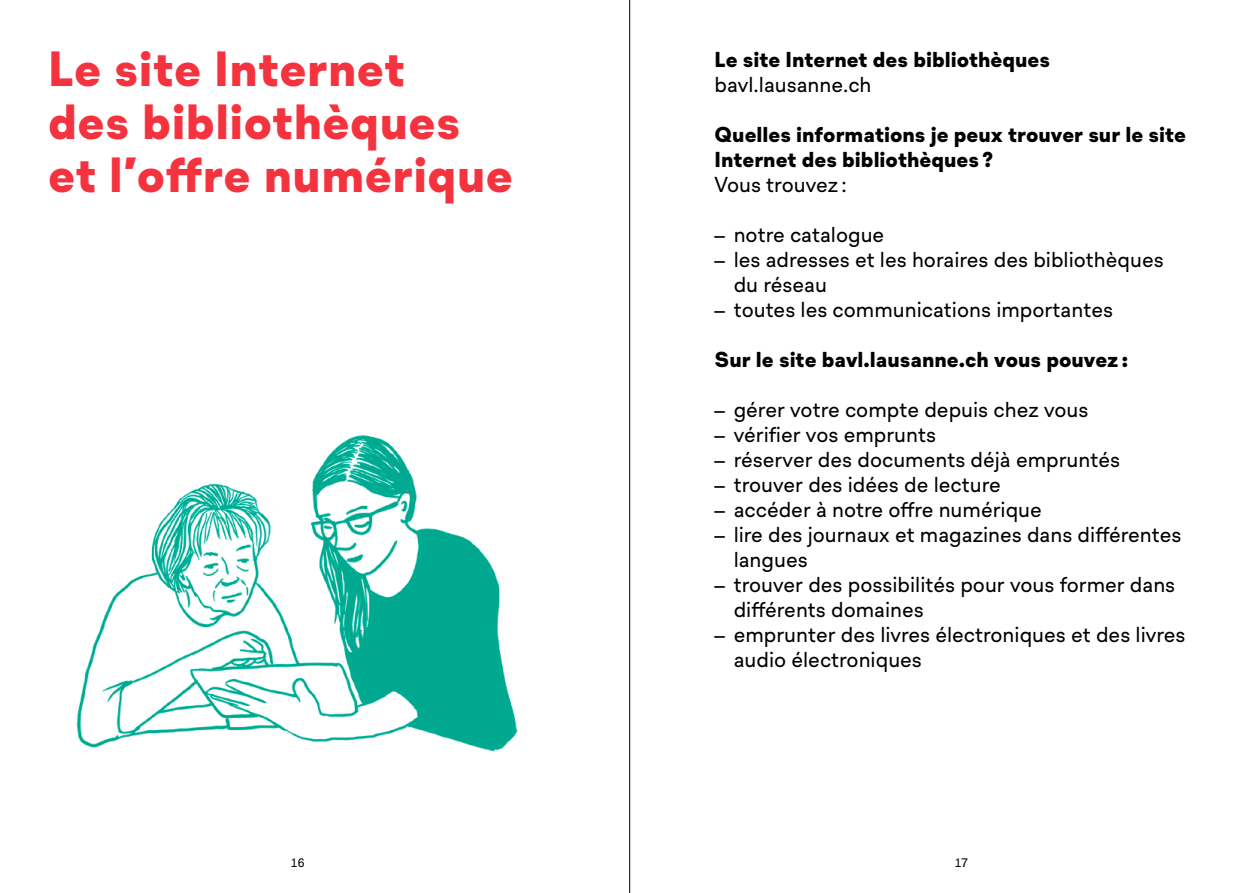
<style>
.page{position:relative;width:1259px;height:893px;background:#fff}
.page>*{position:absolute;margin:0;border:0;box-sizing:border-box;transform-origin:0 0}
.t1{font:900 48px/53.2px "Lausanne";letter-spacing:.01em;color:#f4333f}
.t2{font:21px/25px "Lausanne";color:#000}
.t3{font:900 21px/25px "Lausanne";color:#000}
.t4{font:12px "Lausanne";color:#000}
</style>
<div class="page">
<hr style="left:629px;top:0;width:1px;height:893px;background:#000">
<img style="left:76px;top:435px;width:442px;height:317px">
<h1 class="t1" style="left:48px;top:44px;width:466px">Le site Internet<br>des bibliothèques et l’offre numérique</h1>
<p class="t3" style="left:714px;top:48px;width:337px">Le site Internet des bibliothèques</p>
<p class="t2" style="left:714px;top:73px;width:158px">bavl.lausanne.ch</p>
<p class="t3" style="left:714px;top:123px;width:473px">Quelles informations je peux trouver sur le site<br>Internet des bibliothèques ?</p>
<p class="t2" style="left:714px;top:173px;width:134px">Vous trouvez :</p>
<p class="t2" style="left:714px;top:223px;width:171px">– notre catalogue</p>
<p class="t2" style="left:733px;top:248px;width:431px;text-indent:-19px">– les adresses et les horaires des bibliothèques du réseau</p>
<p class="t2" style="left:714px;top:298px;width:400px">– toutes les communications importantes</p>
<p class="t3" style="left:714px;top:348px;width:415px">Sur le site bavl.lausanne.ch vous pouvez :</p>
<p class="t2" style="left:714px;top:398px;width:375px">– gérer votre compte depuis chez vous</p>
<p class="t2" style="left:714px;top:423px;width:223px">– vérifier vos emprunts</p>
<p class="t2" style="left:714px;top:448px;width:407px">– réserver des documents déjà empruntés</p>
<p class="t2" style="left:714px;top:473px;width:288px">– trouver des idées de lecture</p>
<p class="t2" style="left:714px;top:498px;width:329px">– accéder à notre offre numérique</p>
<p class="t2" style="left:733px;top:523px;width:449px;text-indent:-19px">– lire des journaux et magazines dans différentes langues</p>
<p class="t2" style="left:733px;top:573px;width:443px;text-indent:-19px">– trouver des possibilités pour vous former dans différents domaines</p>
<p class="t2" style="left:733px;top:623px;width:453px;text-indent:-19px">– emprunter des livres électroniques et des livres audio électroniques</p>
<p class="t4" style="left:291px;top:854px;width:15px">16</p>
<p class="t4" style="left:954px;top:854px;width:15px">17</p>
</div>
